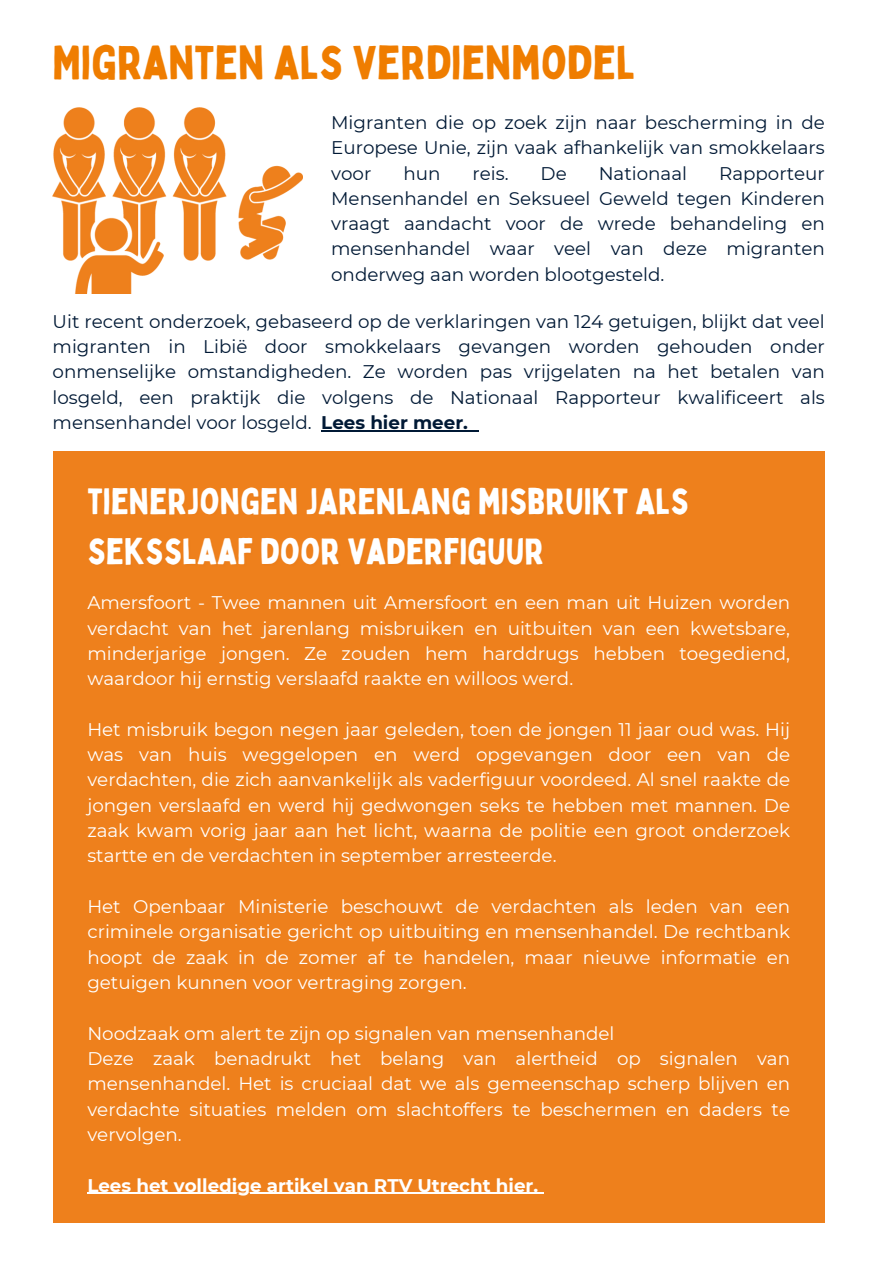
<style>
.page{position:relative;width:893px;height:1263px;background:#fff}
.page>*{position:absolute;margin:0;border:0;box-sizing:border-box;transform-origin:0 0}
.t1{font:46.65px "Bobby Jones";color:#ef7d00}
.t2{font:36px "Bobby Jones";color:#fff}
.t3{font:18.3px/25.3px "Montserrat";color:#fff;text-align:justify}
.t4{font:18.3px/25.3px "Montserrat";color:#001935;text-align:justify}
.t5{font:700 18.3px "Montserrat";color:#fff}
.s1{font-weight:700}
</style>
<div class="page">
<img style="left:53px;top:107px;width:249px;height:186px">
<hr style="left:321px;top:430px;width:147px;height:2px;background:#001935">
<svg style="left:468px;top:430px;width:10px;height:2px"></svg>
<div style="left:53px;top:451px;width:771px;height:772px;background:#ee801c"></div>
<hr style="left:87px;top:1192px;width:451px;height:2px;background:#fff">
<h3 class="t1" style="left:53px;top:33px;width:584px">MIGRANTEN ALS VERDIENMODEL</h3>
<h1 class="t4" style="left:331px;top:110px;width:495px">Migranten die op zoek zijn naar bescherming in de Europese Unie, zijn vaak afhankelijk van smokkelaars voor</h1>
<h1 class="t4" style="left:403px;top:160px;width:39px">hun</h1>
<h1 class="t4" style="left:472px;top:160px;width:38px">reis.</h1>
<h1 class="t4" style="left:540px;top:160px;width:28px">De</h1>
<h1 class="t4" style="left:599px;top:160px;width:90px">Nationaal</h1>
<h1 class="t4" style="left:331px;top:160px;width:495px;text-indent:388px">Rapporteur Mensenhandel en Seksueel Geweld tegen Kinderen vraagt aandacht voor de wrede behandeling en mensenhandel waar veel van deze migranten onderweg aan worden blootgesteld.</h1>
<p class="t4" style="left:53px;top:308px;width:774px">Uit recent onderzoek, gebaseerd op de verklaringen van 124 getuigen, blijkt dat veel migranten in Libië door smokkelaars gevangen worden gehouden onder onmenselijke omstandigheden. Ze worden pas vrijgelaten na het betalen van losgeld, een praktijk die volgens de Nationaal Rapporteur kwalificeert als mensenhandel voor losgeld. <span class="s1">Lees hier meer.</span></p>
<p class="t2" style="left:87px;top:478px;width:603px">TIENERJONGEN JARENLANG MISBRUIKT ALS</p>
<p class="t2" style="left:87px;top:529px;width:458px">SEKSSLAAF DOOR VADERFIGUUR</p>
<h2 class="t3" style="left:87px;top:590px;width:704px">Amersfoort - Twee mannen uit Amersfoort en een man uit Huizen worden verdacht van het jarenlang misbruiken en uitbuiten van een kwetsbare, minderjarige jongen. Ze zouden hem harddrugs hebben toegediend, waardoor hij ernstig verslaafd raakte en willoos werd.</h2>
<p class="t3" style="left:87px;top:716px;width:704px">Het misbruik begon negen jaar geleden, toen de jongen 11 jaar oud was. Hij was van huis weggelopen en werd opgevangen door een van de verdachten, die zich aanvankelijk als vaderfiguur voordeed. Al snel raakte de jongen verslaafd en werd hij gedwongen seks te hebben met mannen. De zaak kwam vorig jaar aan het licht, waarna de politie een groot onderzoek startte en de verdachten in september arresteerde.</p>
<p class="t3" style="left:87px;top:894px;width:704px">Het Openbaar Ministerie beschouwt de verdachten als leden van een criminele organisatie gericht op uitbuiting en mensenhandel. De rechtbank hoopt de zaak in de zomer af te handelen, maar nieuwe informatie en getuigen kunnen voor vertraging zorgen.</p>
<p class="t3" style="left:87px;top:1020px;width:529px">Noodzaak om alert te zijn op signalen van mensenhandel</p>
<p class="t3" style="left:87px;top:1046px;width:704px">Deze zaak benadrukt het belang van alertheid op signalen van mensenhandel. Het is cruciaal dat we als gemeenschap scherp blijven en verdachte situaties melden om slachtoffers te beschermen en daders te vervolgen.</p>
<p class="t5" style="left:87px;top:1174px;width:452px">Lees het volledige artikel van RTV Utrecht hier.</p>
</div>
